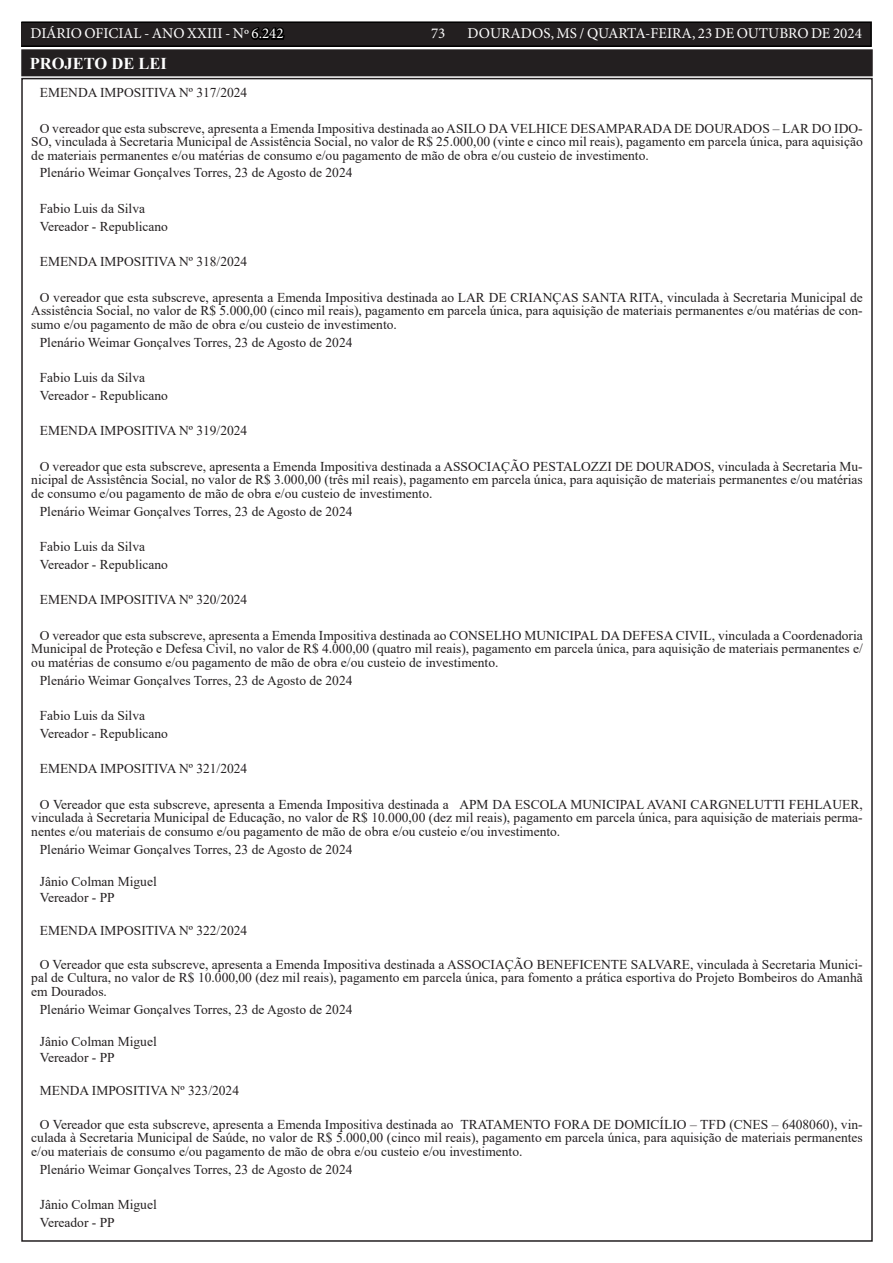
<style>
.page{position:relative;width:893px;height:1263px;background:#fff}
.page>*{position:absolute;margin:0;border:0;box-sizing:border-box;transform-origin:0 0}
.TEXTO{font:700 16.5px "Times New Roman";color:#fff}
.t1{font:15px "Minion Pro";color:#fff}
.TEXTO-2{font:13.5px/13.5px "Times New Roman";color:#231f20;text-align:justify}
.s1{color:#000}
</style>
<div class="page">
<div style="left:21px;top:22px;width:850px;height:24px;background:#231f20"></div>
<div style="left:21px;top:21px;width:851px;height:26px;border:2px solid #000"></div>
<div style="left:23px;top:51px;width:848px;height:23px;background:#231f20"></div>
<div style="left:21px;top:49px;width:852px;height:27px;border:4px solid #231f20"></div>
<p class="t1" style="left:31px;top:24px;width:255px">DIÁRIO OFICIAL - ANO XXIII - Nº <span class="s1">6.242</span></p>
<p class="t1" style="left:431px;top:24px;width:16px">73</p>
<p class="t1" style="left:468px;top:24px;width:396px">DOURADOS, MS / QUARTA-FEIRA, 23 DE OUTUBRO DE 2024</p>
<p class="TEXTO" style="left:30px;top:52px;width:139px">PROJETO DE LEI</p>
<p class="TEXTO-2" style="left:40px;top:86px;width:209px">EMENDA IMPOSITIVA Nº 317/2024</p>
<p class="TEXTO-2" style="left:31px;top:121px;width:833px;text-indent:9px">O vereador que esta subscreve, apresenta a Emenda Impositiva destinada ao ASILO DA VELHICE DESAMPARADA DE DOURADOS – LAR DO IDO-SO, vinculada à Secretaria Municipal de Assistência Social, no valor de R$ 25.000,00 (vinte e cinco mil reais), pagamento em parcela única, para aquisição de materiais permanentes e/ou matérias de consumo e/ou pagamento de mão de obra e/ou custeio de investimento.</p>
<p class="TEXTO-2" style="left:40px;top:166px;width:314px">Plenário Weimar Gonçalves Torres, 23 de Agosto de 2024</p>
<p class="TEXTO-2" style="left:40px;top:201px;width:107px">Fabio Luis da Silva</p>
<p class="TEXTO-2" style="left:40px;top:219px;width:130px">Vereador - Republicano</p>
<p class="TEXTO-2" style="left:40px;top:255px;width:209px">EMENDA IMPOSITIVA Nº 318/2024</p>
<p class="TEXTO-2" style="left:31px;top:290px;width:833px;text-indent:9px">O vereador que esta subscreve, apresenta a Emenda Impositiva destinada ao LAR DE CRIANÇAS SANTA RITA, vinculada à Secretaria Municipal de Assistência Social, no valor de R$ 5.000,00 (cinco mil reais), pagamento em parcela única, para aquisição de materiais permanentes e/ou matérias de con&shy;sumo e/ou pagamento de mão de obra e/ou custeio de investimento.</p>
<p class="TEXTO-2" style="left:40px;top:335px;width:314px">Plenário Weimar Gonçalves Torres, 23 de Agosto de 2024</p>
<p class="TEXTO-2" style="left:40px;top:370px;width:107px">Fabio Luis da Silva</p>
<p class="TEXTO-2" style="left:40px;top:388px;width:130px">Vereador - Republicano</p>
<p class="TEXTO-2" style="left:40px;top:424px;width:209px">EMENDA IMPOSITIVA Nº 319/2024</p>
<p class="TEXTO-2" style="left:31px;top:459px;width:833px;text-indent:9px">O vereador que esta subscreve, apresenta a Emenda Impositiva destinada a ASSOCIAÇÃO PESTALOZZI DE DOURADOS, vinculada à Secretaria Mu&shy;nicipal de Assistência Social, no valor de R$ 3.000,00 (três mil reais), pagamento em parcela única, para aquisição de materiais permanentes e/ou matérias de consumo e/ou pagamento de mão de obra e/ou custeio de investimento.</p>
<p class="TEXTO-2" style="left:40px;top:504px;width:314px">Plenário Weimar Gonçalves Torres, 23 de Agosto de 2024</p>
<p class="TEXTO-2" style="left:40px;top:539px;width:107px">Fabio Luis da Silva</p>
<p class="TEXTO-2" style="left:40px;top:557px;width:130px">Vereador - Republicano</p>
<p class="TEXTO-2" style="left:40px;top:593px;width:209px">EMENDA IMPOSITIVA Nº 320/2024</p>
<p class="TEXTO-2" style="left:31px;top:628px;width:833px;text-indent:9px">O vereador que esta subscreve, apresenta a Emenda Impositiva destinada ao CONSELHO MUNICIPAL DA DEFESA CIVIL, vinculada a Coordenadoria Municipal de Proteção e Defesa Civil, no valor de R$ 4.000,00 (quatro mil reais), pagamento em parcela única, para aquisição de materiais permanentes e/ ou matérias de consumo e/ou pagamento de mão de obra e/ou custeio de investimento.</p>
<p class="TEXTO-2" style="left:40px;top:673px;width:314px">Plenário Weimar Gonçalves Torres, 23 de Agosto de 2024</p>
<p class="TEXTO-2" style="left:40px;top:708px;width:107px">Fabio Luis da Silva</p>
<p class="TEXTO-2" style="left:40px;top:726px;width:130px">Vereador - Republicano</p>
<p class="TEXTO-2" style="left:40px;top:762px;width:209px">EMENDA IMPOSITIVA Nº 321/2024</p>
<p class="TEXTO-2" style="left:31px;top:797px;width:833px;text-indent:9px">O Vereador que esta subscreve, apresenta a Emenda Impositiva destinada a APM DA ESCOLA MUNICIPAL AVANI CARGNELUTTI FEHLAUER, vinculada à Secretaria Municipal de Educação, no valor de R$ 10.000,00 (dez mil reais), pagamento em parcela única, para aquisição de materiais perma&shy;nentes e/ou materiais de consumo e/ou pagamento de mão de obra e/ou custeio e/ou investimento.</p>
<p class="TEXTO-2" style="left:40px;top:842px;width:314px">Plenário Weimar Gonçalves Torres, 23 de Agosto de 2024</p>
<p class="TEXTO-2" style="left:40px;top:874px;width:119px">Jânio Colman Miguel</p>
<p class="TEXTO-2" style="left:40px;top:891px;width:76px">Vereador - PP</p>
<p class="TEXTO-2" style="left:40px;top:923px;width:209px">EMENDA IMPOSITIVA Nº 322/2024</p>
<p class="TEXTO-2" style="left:31px;top:957px;width:833px;text-indent:9px">O Vereador que esta subscreve, apresenta a Emenda Impositiva destinada a ASSOCIAÇÃO BENEFICENTE SALVARE, vinculada à Secretaria Munici&shy;pal de Cultura, no valor de R$ 10.000,00 (dez mil reais), pagamento em parcela única, para fomento a prática esportiva do Projeto Bombeiros do Amanhã em Dourados.</p>
<p class="TEXTO-2" style="left:40px;top:1002px;width:314px">Plenário Weimar Gonçalves Torres, 23 de Agosto de 2024</p>
<p class="TEXTO-2" style="left:40px;top:1034px;width:119px">Jânio Colman Miguel</p>
<p class="TEXTO-2" style="left:40px;top:1051px;width:76px">Vereador - PP</p>
<p class="TEXTO-2" style="left:40px;top:1083px;width:201px">MENDA IMPOSITIVA Nº 323/2024</p>
<p class="TEXTO-2" style="left:31px;top:1117px;width:833px;text-indent:9px">O Vereador que esta subscreve, apresenta a Emenda Impositiva destinada ao TRATAMENTO FORA DE DOMICÍLIO – TFD (CNES – 6408060), vin&shy;culada à Secretaria Municipal de Saúde, no valor de R$ 5.000,00 (cinco mil reais), pagamento em parcela única, para aquisição de materiais permanentes e/ou materiais de consumo e/ou pagamento de mão de obra e/ou custeio e/ou investimento.</p>
<p class="TEXTO-2" style="left:40px;top:1162px;width:314px">Plenário Weimar Gonçalves Torres, 23 de Agosto de 2024</p>
<p class="TEXTO-2" style="left:40px;top:1197px;width:119px">Jânio Colman Miguel</p>
<p class="TEXTO-2" style="left:40px;top:1215px;width:76px">Vereador - PP</p>
</div>
